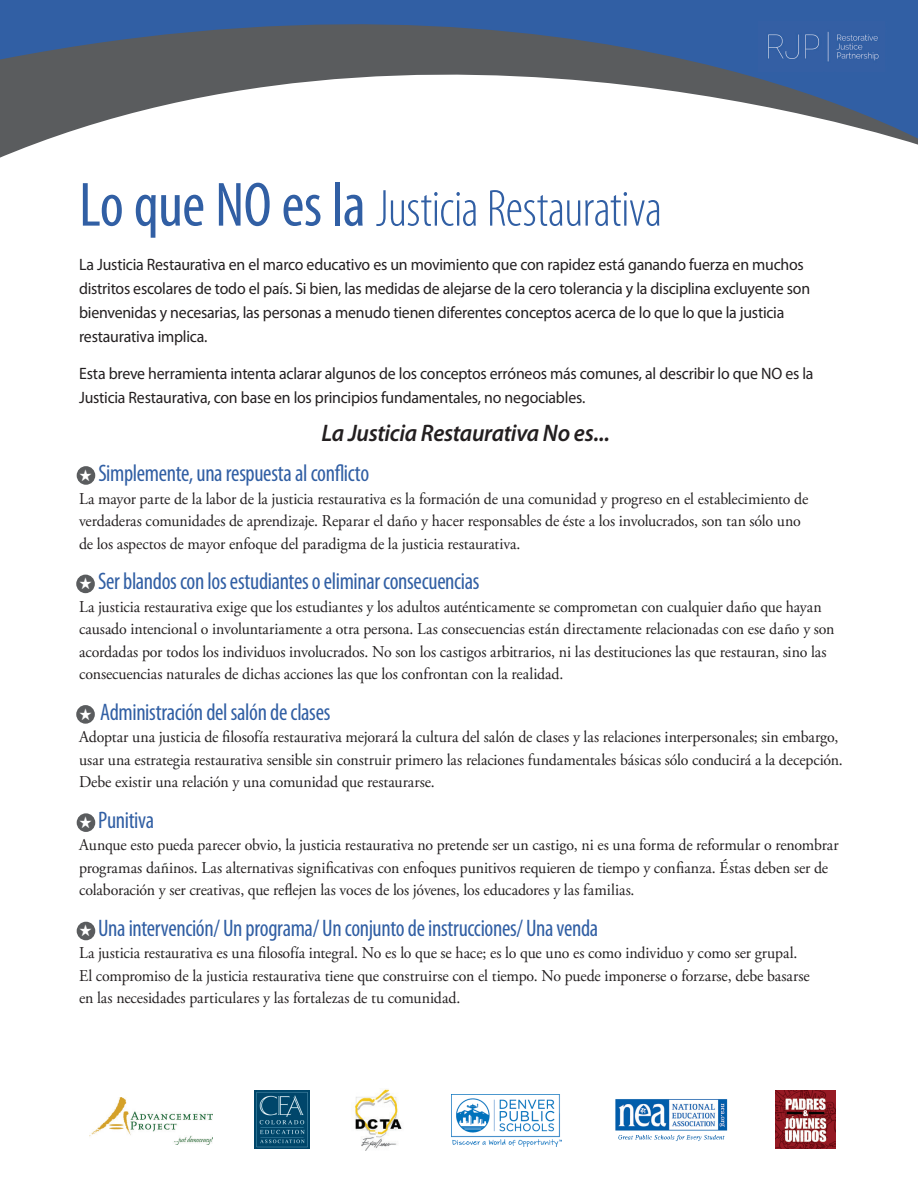
<style>
.page{position:relative;width:918px;height:1188px;background:#fff}
.page>*{position:absolute;margin:0;border:0;box-sizing:border-box;transform-origin:0 0}
.t1{font:300 condensed 52.5px "Myriad Pro";letter-spacing:-.01em;color:#315fa4}
.content_text{font:condensed 24px "Myriad Pro";letter-spacing:-.015em;color:#315fa4;scale:.96 1}
.content_text-2{font:italic 600 24px "Myriad Pro";letter-spacing:-.015em;color:#231f20;scale:.96 1}
.content_text-3{font:16.5px/22.5px "Adobe Garamond Pro";letter-spacing:-.005em;color:#231f20;scale:.96 1}
.content_text-4{font:16.5px/24px "Myriad Pro";letter-spacing:-.015em;color:#231f20;scale:.96 1}
.s1{font-weight:400;font-size:63px}
.s2{color:#fff}
</style>
<div class="page">
<div style="left:77px;top:922px;width:18px;height:18px;background:#5a5c5e;border-radius:50%"></div>
<div style="left:77px;top:813px;width:18px;height:19px;background:#5a5c5e;border-radius:50%"></div>
<div style="left:76px;top:705px;width:19px;height:19px;background:#5a5c5e;border-radius:50%"></div>
<div style="left:76px;top:575px;width:19px;height:18px;background:#5a5c5e;border-radius:50%"></div>
<svg style="left:0;top:0;width:918px;height:153px"></svg>
<div style="left:77px;top:466px;width:18px;height:19px;background:#5a5c5e;border-radius:50%"></div>
<img style="left:758px;top:22px;width:128px;height:49px">
<img style="left:89px;top:1097px;width:124px;height:47px">
<img style="left:615px;top:1099px;width:113px;height:42px">
<img style="left:255px;top:1090px;width:54px;height:59px">
<img style="left:355px;top:1089px;width:47px;height:61px">
<img style="left:451px;top:1094px;width:110px;height:52px">
<img style="left:775px;top:1091px;width:60px;height:57px">
<p class="t1" style="left:79px;top:177px;width:585px"><span class="s1">Lo que NO es la</span> Justicia Restaurativa</p>
<p class="content_text-4" style="left:79px;top:252px;width:763px">La Justicia Restaurativa en el marco educativo es un movimiento que con rapidez está ganando fuerza en muchos distritos escolares de todo el país. Si bien, las medidas de alejarse de la cero tolerancia y la disciplina excluyente son bienvenidas y necesarias, las personas a menudo tienen diferentes conceptos acerca de lo que lo que la justicia restaurativa implica.</p>
<p class="content_text-4" style="left:79px;top:362px;width:766px">Esta breve herramienta intenta aclarar algunos de los conceptos erróneos más comunes, al describir lo que NO es la<br>Justicia Restaurativa, con base en los principios fundamentales, no negociables.</p>
<p class="content_text-2" style="left:321px;top:418px;width:302px">La Justicia Restaurativa No es...</p>
<p class="content_text" style="left:79px;top:459px;width:304px"><span class="s2">★</span> Simplemente, una respuesta al conflicto</p>
<p class="content_text-3" style="left:79px;top:488px;width:761px">La mayor parte de la labor de la justicia restaurativa es la formación de una comunidad y progreso en el establecimiento de verdaderas comunidades de aprendizaje. Reparar el daño y hacer responsables de éste a los involucrados, son tan sólo uno de los aspectos de mayor enfoque del paradigma de la justicia restaurativa.</p>
<p class="content_text" style="left:79px;top:567px;width:419px"><span class="s2">★</span> Ser blandos con los estudiantes o eliminar consecuencias</p>
<p class="content_text-3" style="left:79px;top:596px;width:788px">La justicia restaurativa exige que los estudiantes y los adultos auténticamente se comprometan con cualquier daño que hayan causado intencional o involuntariamente a otra persona. Las consecuencias están directamente relacionadas con ese daño y son acordadas por todos los individuos involucrados. No son los castigos arbitrarios, ni las destituciones las que restauran, sino las consecuencias naturales de dichas acciones las que los confrontan con la realidad.</p>
<p class="content_text" style="left:79px;top:697px;width:263px"><span class="s2">★</span> Administración del salón de clases</p>
<p class="content_text-3" style="left:79px;top:726px;width:797px">Adoptar una justicia de filosofía restaurativa mejorará la cultura del salón de clases y las relaciones interpersonales; sin embargo, usar una estrategia restaurativa sensible sin construir primero las relaciones fundamentales básicas sólo conducirá a la decepción.<br>Debe existir una relación y una comunidad que restaurarse.</p>
<p class="content_text" style="left:79px;top:805px;width:80px"><span class="s2">★</span> Punitiva</p>
<p class="content_text-3" style="left:79px;top:834px;width:793px">Aunque esto pueda parecer obvio, la justicia restaurativa no pretende ser un castigo, ni es una forma de reformular o renombrar programas dañinos. Las alternativas significativas con enfoques punitivos requieren de tiempo y confianza. Éstas deben ser de colaboración y ser creativas, que reflejen las voces de los jóvenes, los educadores y las familias.</p>
<p class="content_text" style="left:79px;top:913px;width:542px"><span class="s2">★</span> Una intervención/ Un programa/ Un conjunto de instrucciones/ Una venda</p>
<p class="content_text-3" style="left:79px;top:942px;width:762px">La justicia restaurativa es una filosofía integral. No es lo que se hace; es lo que uno es como individuo y como ser grupal.<br>El compromiso de la justicia restaurativa tiene que construirse con el tiempo. No puede imponerse o forzarse, debe basarse en las necesidades particulares y las fortalezas de tu comunidad.</p>
</div>
